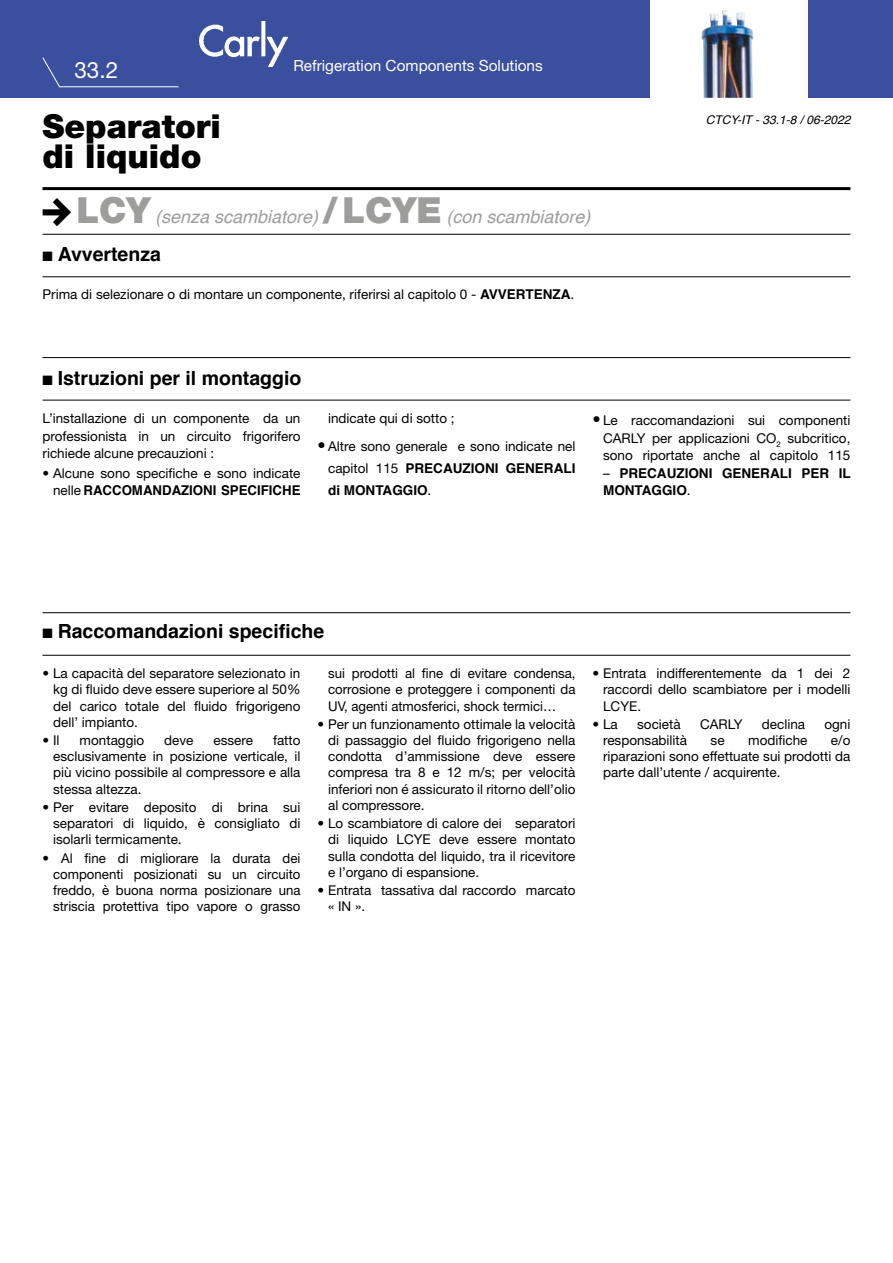
<style>
.page{position:relative;width:893px;height:1263px;background:#fff}
.page>*{position:absolute;margin:0;border:0;box-sizing:border-box;transform-origin:0 0}
.t1{font:900 33px/30px "Helvetica Neue LT Pro";color:#000}
.t2{font:22.5px "Helvetica Neue LT Pro";color:#fff}
.t3{font:700 19.5px "Helvetica";color:#000}
.t4{font:italic 18px "Helvetica";color:#9d9d9c}
.t5{font:15.3px "Helvetica Neue LT Pro";color:#fff}
.t6{font:13.5px/16.2px "Helvetica Neue LT Pro";color:#000;text-align:justify}
.t7{font:700 13.5px/22.2px "Helvetica";color:#000}
.t8{font:italic 12px "Helvetica";color:#000}
.s1{font-family:"Helvetica Neue LT Pro";font-weight:900;font-style:normal;font-size:36px}
.s2{font-family:"Helvetica";font-weight:700}
.s3{font-family:"Helvetica Neue LT Pro";font-weight:400}
.s4{font-size:16.5px}
</style>
<div class="page">
<div style="left:0;top:0;width:893px;height:98px;background:#3a4f9d"></div>
<hr style="left:43px;top:187px;width:807px;height:3px;background:#000">
<hr style="left:43px;top:234px;width:807px;height:1px;background:#000">
<hr style="left:43px;top:276px;width:807px;height:1px;background:#000">
<div style="left:651px;top:0;width:157px;height:101px;background:#fff"></div>
<img style="left:200px;top:21px;width:87px;height:45px">
<svg style="left:42px;top:57px;width:137px;height:31px"></svg>
<img style="left:701px;top:10px;width:53px;height:88px">
<hr style="left:43px;top:357px;width:807px;height:1px;background:#000">
<hr style="left:43px;top:400px;width:807px;height:1px;background:#000">
<hr style="left:43px;top:612px;width:807px;height:1px;background:#000">
<hr style="left:43px;top:655px;width:807px;height:1px;background:#000">
<p class="t5" style="left:293px;top:56px;width:251px">Refrigeration Components Solutions</p>
<h2 class="t2" style="left:74px;top:56px;width:45px">33.2</h2>
<h1 class="t1" style="left:43px;top:111px;width:180px">Separatori di liquido</h1>
<p class="t8" style="left:706px;top:110px;width:146px">CTCY-IT - 33.1-8 / 06-2022</p>
<h3 class="t4" style="left:77px;top:202px;width:515px"><span class="s1">LCY</span> (senza scambiatore) <span class="s1">/LCYE</span> (con scambiatore)</h3>
<h3 class="t3" style="left:43px;top:238px;width:120px">■ Avvertenza</h3>
<p class="t6" style="left:43px;top:286px;width:533px">Prima di selezionare o di montare un componente, riferirsi al capitolo 0 - <span class="s2">AVVERTENZA</span>.</p>
<h3 class="t3" style="left:43px;top:362px;width:260px">■ Istruzioni per il montaggio</h3>
<p class="t6" style="left:43px;top:409px;width:259px;line-height:17.5px">L’installazione di un componente da un professionista in un circuito frigorifero richiede alcune precauzioni :</p>
<p class="t6" style="left:43px;top:465px;width:259px">• Alcune sono specifiche e sono indicate</p>
<p class="t7" style="left:53px;top:480px;width:249px"><span class="s3">nelle</span> RACCOMANDAZIONI SPECIFICHE</p>
<p class="t6" style="left:328px;top:410px;width:128px">indicate qui di sotto ;</p>
<p class="t6" style="left:317px;top:438px;width:259px"><span class="s4">•</span> Altre sono generale e sono indicate nel</p>
<p class="t7" style="left:328px;top:457px;width:249px"><span class="s3">capitol 115</span> PRECAUZIONI GENERALI di MONTAGGIO<span class="s3">.</span></p>
<p class="t6" style="left:603px;top:411px;width:249px;line-height:17.5px;text-indent:-11px"><span class="s4">•</span> Le raccomandazioni sui componenti CARLY per applicazioni CO<sub>2</sub> subcritico, sono riportate anche al capitolo 115</p>
<p class="t7" style="left:603px;top:464px;width:249px;line-height:17.5px"><span class="s3">–</span> PRECAUZIONI GENERALI PER IL<br>MONTAGGIO<span class="s3">.</span></p>
<h3 class="t3" style="left:43px;top:615px;width:283px">■ Raccomandazioni specifiche</h3>
<p class="t6" style="left:53px;top:665px;width:249px;text-indent:-11px">• La capacità del separatore selezionato in kg di fluido deve essere superiore al 50% del carico totale del fluido frigorigeno dell’ impianto.</p>
<p class="t6" style="left:43px;top:732px;width:19px">• Il</p>
<p class="t6" style="left:80px;top:732px;width:66px">montaggio</p>
<p class="t6" style="left:164px;top:732px;width:31px">deve</p>
<p class="t6" style="left:213px;top:732px;width:41px">essere</p>
<p class="t6" style="left:53px;top:732px;width:249px;text-indent:220px">fatto esclusivamente in posizione verticale, il più vicino possibile al compressore e alla stessa altezza.</p>
<p class="t6" style="left:53px;top:799px;width:249px;text-indent:-11px">• Per evitare deposito di brina sui separatori di liquido, è consigliato di isolarli termicamente.</p>
<p class="t6" style="left:53px;top:849px;width:249px;text-indent:-11px">• Al fine di migliorare la durata dei componenti posizionati su un circuito freddo, è buona norma posizionare una striscia protettiva tipo vapore o grasso</p>
<p class="t6" style="left:328px;top:665px;width:249px">sui prodotti al fine di evitare condensa, corrosione e proteggere i componenti da UV, agenti atmosferici, shock termici…</p>
<p class="t6" style="left:328px;top:716px;width:249px;text-indent:-11px">• Per un funzionamento ottimale la velocità di passaggio del fluido frigorigeno nella condotta d’ammissione deve essere compresa tra 8 e 12 m/s; per velocità inferiori non é assicurato il ritorno dell’olio al compressore.</p>
<p class="t6" style="left:328px;top:815px;width:249px;text-indent:-11px">• Lo scambiatore di calore dei separatori di liquido LCYE deve essere montato sulla condotta del liquido, tra il ricevitore e l’organo di espansione.</p>
<p class="t6" style="left:328px;top:882px;width:249px;text-indent:-11px">• Entrata tassativa dal raccordo marcato « IN ».</p>
<p class="t6" style="left:603px;top:665px;width:249px;text-indent:-11px">• Entrata indifferentemente da 1 dei 2 raccordi dello scambiatore per i modelli LCYE.</p>
<p class="t6" style="left:592px;top:716px;width:27px">• La</p>
<p class="t6" style="left:637px;top:716px;width:45px">società</p>
<p class="t6" style="left:700px;top:716px;width:44px">CARLY</p>
<p class="t6" style="left:762px;top:716px;width:45px">declina</p>
<p class="t6" style="left:824px;top:716px;width:28px">ogni</p>
<p class="t6" style="left:603px;top:732px;width:86px">responsabilità</p>
<p class="t6" style="left:711px;top:732px;width:15px">se</p>
<p class="t6" style="left:748px;top:732px;width:61px">modifiche</p>
<p class="t6" style="left:603px;top:732px;width:249px;text-indent:228px">e/o riparazioni sono effettuate sui prodotti da parte dall’utente / acquirente.</p>
</div>
